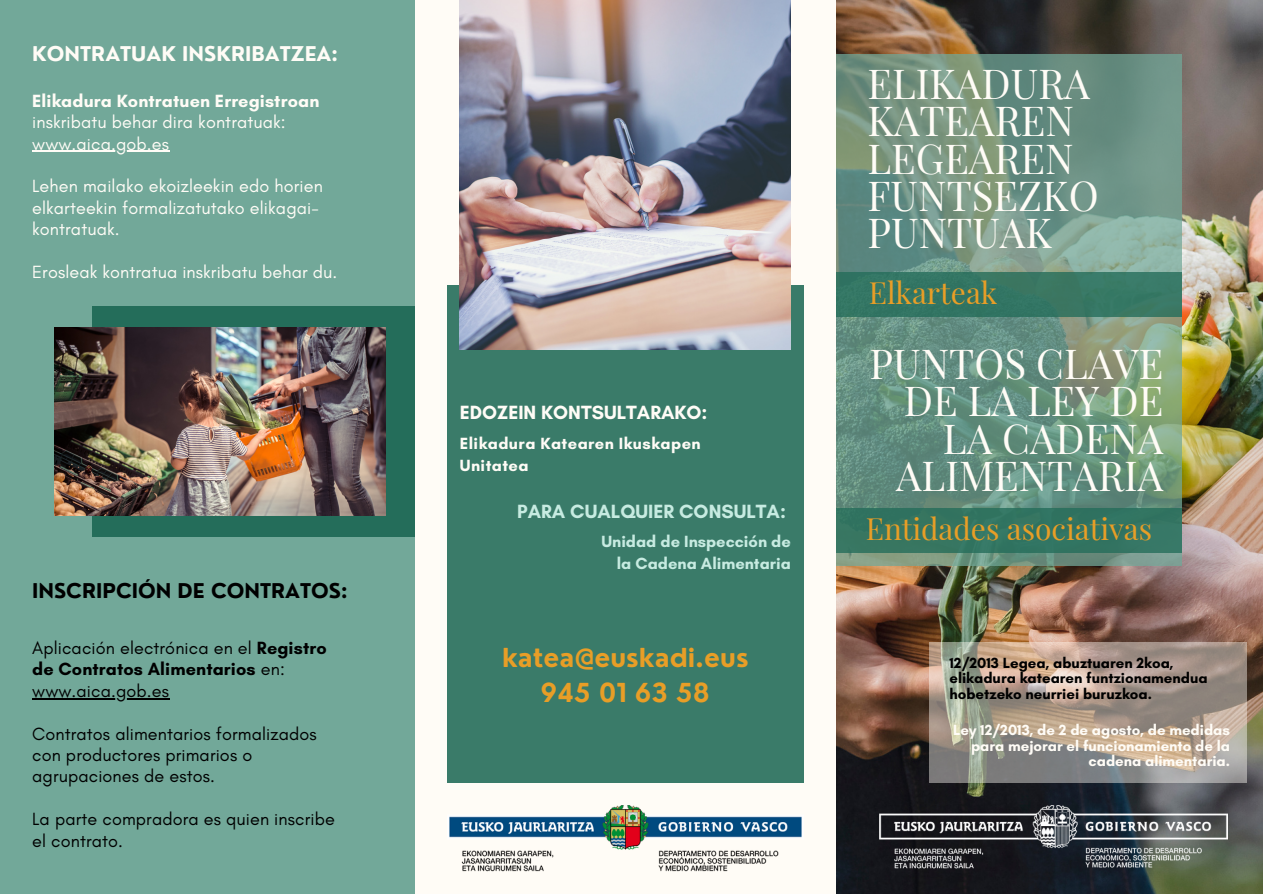
<style>
.page{position:relative;width:1263px;height:894px;background:#fff}
.page>*{position:absolute;margin:0;border:0;box-sizing:border-box;transform-origin:0 0}
.t1{font:40.5px/37.2px "Playfair Display";color:#fffcf6}
.t2{font:30px "Playfair Display";color:#e89e27}
.t3{font:700 25.5px/34.8px "Nourd";color:#e89e27;text-align:center}
.t4{font:700 19.8px "Nourd";color:#fffcf6}
.t5{font:700 19.8px "Nourd";color:#000}
.t6{font:700 19.5px "Glacial Indifference";color:#c7ebe1}
.t7{font:700 19.5px "Glacial Indifference";color:#fffcf6}
.t8{font:18px/21.3px "Glacial Indifference";letter-spacing:.005em;color:#000}
.t9{font:18px/21.3px "Glacial Indifference";letter-spacing:.005em;color:#fffcf6}
.t10{font:700 18px/21.3px "Glacial Indifference";letter-spacing:.005em;color:#fffcf6}
.t11{font:700 18px/21.3px "Glacial Indifference";letter-spacing:.005em;color:#000}
.t12{font:700 16.5px/22.5px "Glacial Indifference";color:#c7ebe1;text-align:right}
.t13{font:700 16.5px/22.5px "Glacial Indifference";letter-spacing:.025em;color:#fffcf6}
.t14{font:700 15px/15.8px "Glacial Indifference";color:#000}
.t15{font:700 15px/15.8px "Glacial Indifference";color:#fffcf6;text-align:right}
.s1{font-weight:400}
</style>
<div class="page">
<div style="left:0;top:0;width:1263px;height:893px;background:#fffcf6"></div>
<img style="left:836px;top:0;width:427px;height:893px">
<div style="left:447px;top:285px;width:357px;height:497px;background:#3a7b69"></div>
<div style="left:0;top:0;width:415px;height:893px;background:#72a899"></div>
<svg style="left:836px;top:54px;width:345px;height:511px;background:#6f9482"></svg>
<img style="left:449px;top:805px;width:353px;height:67px">
<svg style="left:928px;top:642px;width:318px;height:140px;background:#a79a8d"></svg>
<img style="left:880px;top:805px;width:347px;height:66px">
<div style="left:836px;top:272px;width:345px;height:44px;background:#357764"></div>
<div style="left:836px;top:508px;width:345px;height:44px;background:#337561"></div>
<img style="left:460px;top:0;width:331px;height:349px">
<div style="left:92px;top:306px;width:322px;height:230px;background:#246d5a"></div>
<img style="left:55px;top:328px;width:330px;height:187px">
<hr style="left:32px;top:151px;width:137px;height:1px;background:#fffcf6">
<hr style="left:32px;top:697px;width:137px;height:1px;background:#000">
<h1 class="t4" style="left:32px;top:41px;width:307px">KONTRATUAK INSKRIBATZEA:</h1>
<p class="t10" style="left:32px;top:90px;width:289px">Elikadura Kontratuen Erregistroan <span class="s1">inskribatu behar dira kontratuak:</span></p>
<h1 class="t9" style="left:32px;top:133px;width:138px">www.aica.gob.es</h1>
<h1 class="t9" style="left:32px;top:175px;width:292px">Lehen mailako ekoizleekin edo horien elkarteekin formalizatutako elikagai-</h1>
<h2 class="t9" style="left:32px;top:218px;width:89px">kontratuak.</h2>
<h2 class="t9" style="left:32px;top:261px;width:307px">Erosleak kontratua inskribatu behar du.</h2>
<h2 class="t5" style="left:32px;top:578px;width:317px">INSCRIPCIÓN DE CONTRATOS:</h2>
<p class="t11" style="left:32px;top:637px;width:296px"><span class="s1">Aplicación electrónica en el</span> Registro de Contratos Alimentarios <span class="s1">en:</span></p>
<p class="t8" style="left:32px;top:679px;width:138px">www.aica.gob.es</p>
<p class="t8" style="left:32px;top:722px;width:286px">Contratos alimentarios formalizados con productores primarios o agrupaciones de estos.</p>
<p class="t8" style="left:32px;top:808px;width:304px">La parte compradora es quien inscribe el contrato.</p>
<p class="t7" style="left:460px;top:401px;width:249px">EDOZEIN KONTSULTARAKO:</p>
<h4 class="t13" style="left:460px;top:432px;width:242px">Elikadura Katearen Ikuskapen<br>Unitatea</h4>
<h5 class="t6" style="left:517px;top:499px;width:270px">PARA CUALQUIER CONSULTA:</h5>
<h5 class="t12" style="left:601px;top:529px;width:191px">Unidad de Inspección de la Cadena Alimentaria</h5>
<h4 class="t3" style="left:502px;top:639px;width:248px">katea@euskadi.eus<br>945 01 63 58</h4>
<h5 class="t1" style="left:867px;top:64px;width:233px">ELIKADURA<br>KATEAREN<br>LEGEAREN<br>FUNTSEZKO<br>PUNTUAK</h5>
<h3 class="t2" style="left:869px;top:272px;width:130px">Elkarteak</h3>
<h5 class="t1" style="left:869px;top:344px;width:295px;text-align:right">PUNTOS CLAVE<br>DE LA LEY DE<br>LA CADENA<br>ALIMENTARIA</h5>
<p class="t2" style="left:866px;top:507px;width:288px">Entidades asociativas</p>
<h4 class="t14" style="left:949px;top:654px;width:260px">12/2013 Legea, abuztuaren 2koa, elikadura katearen funtzionamendua hobetzeko neurriei buruzkoa.</h4>
<p class="t15" style="left:953px;top:721px;width:278px">Ley 12/2013, de 2 de agosto, de medidas para mejorar el funcionamiento de la cadena alimentaria.</p>
</div>
